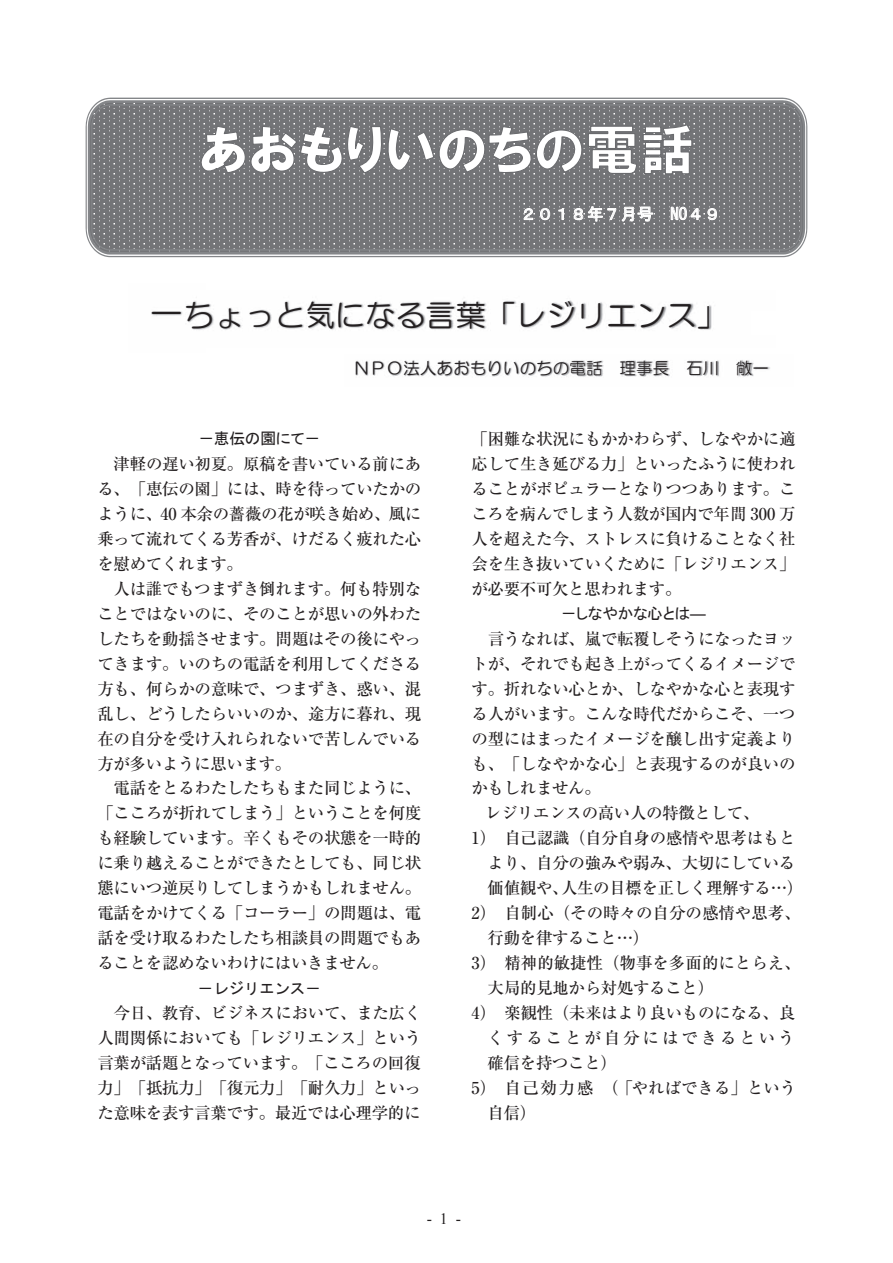
<style>
.page{position:relative;width:893px;height:1263px;background:#fff}
.page>*{position:absolute;margin:0;border:0;box-sizing:border-box;transform-origin:0 0}
.t1{font:36px "HG Maru Gothic MPRO";color:#231f20}
.t2{font:30px "HG Maru Gothic MPRO";letter-spacing:.005em;color:#231f20}
.t3{font:500 16.5px/25px "Ryumin Pr 6";letter-spacing:-.015em;color:#231f20;text-align:justify}
.t4{font:16.5px "HG Maru Gothic MPRO";letter-spacing:.01em;color:#231f20}
.t5{font:500 16.5px "Ryumin Pr 6";letter-spacing:.175em;color:#231f20}
.t6{font:16.5px "MS Gothic";letter-spacing:.015em;color:#fff}
.t7{font:15.75px "MS P Gothic";letter-spacing:-.015em;color:#231f20}
.t8{font:15.75px "MS Gothic";letter-spacing:-.02em;color:#231f20}
.t9{font:15.75px "Times New Roman";color:#231f20}
</style>
<div class="page">
<img style="left:151px;top:311px;width:31px;height:5px">
<img style="left:186px;top:300px;width:526px;height:30px">
<img style="left:355px;top:360px;width:415px;height:17px">
<svg style="left:86px;top:98px;width:721px;height:159px;background:#7e7f82"></svg>
<svg style="left:200px;top:123px;width:493px;height:52px"></svg>
<svg style="left:523px;top:207px;width:28px;height:14px"></svg>
<svg style="left:557px;top:206px;width:8px;height:15px"></svg>
<svg style="left:572px;top:205px;width:82px;height:18px"></svg>
<svg style="left:670px;top:201px;width:48px;height:24px"></svg>
<p class="t6" style="left:520px;top:206px;width:202px">２０１８年７月号 NO４９</p>
<h2 class="t2" style="left:185px;top:300px;width:544px">ちょっと気になる言葉「レジリエンス」</h2>
<p class="t4" style="left:353px;top:359px;width:417px">ＮＰＯ法人あおもりいのちの電話 理事長 石川 敞一</p>
<h1 class="t1" style="left:148px;top:295px;width:37px">－</h1>
<p class="t7" style="left:198px;top:431px;width:123px">－恵伝の園にて－</p>
<p class="t3" style="left:97px;top:450px;width:325px;text-indent:16px">津軽の遅い初夏。原稿を書いている前にある、「恵伝の園」には、時を待っていたかのように、40 本余の薔薇の花が咲き始め、風に乗って流れてくる芳香が、けだるく疲れた心を慰めてくれます。</p>
<p class="t3" style="left:97px;top:575px;width:325px;text-indent:16px">人は誰でもつまずき倒れます。何も特別なことではないのに、そのことが思いの外わたしたちを動揺させます。問題はその後にやってきます。いのちの電話を利用してくださる方も、何らかの意味で、つまずき、惑い、混乱し、どうしたらいいのか、途方に暮れ、現在の自分を受け入れられないで苦しんでいる方が多いように思います。</p>
<p class="t3" style="left:97px;top:775px;width:325px;text-indent:16px">電話をとるわたしたちもまた同じように、「こころが折れてしまう」ということを何度も経験しています。辛くもその状態を一時的に乗り越えることができたとしても、同じ状態にいつ逆戻りしてしまうかもしれません。電話をかけてくる「コーラー」の問題は、電話を受け取るわたしたち相談員の問題でもあることを認めないわけにはいきません。</p>
<p class="t8" style="left:198px;top:980px;width:125px">－レジリエンス－</p>
<p class="t3" style="left:97px;top:1000px;width:325px;text-indent:16px">今日、教育、ビジネスにおいて、また広く人間関係においても「レジリエンス」という言葉が話題となっています。「こころの回復力」「抵抗力」「復元力」「耐久力」といった意味を表す言葉です。最近では心理学的に</p>
<p class="t3" style="left:471px;top:425px;width:326px">「困難な状況にもかかわらず、しなやかに適応して生き延びる力」といったふうに使われることがポピュラーとなりつつあります。こころを病んでしまう人数が国内で年間 300 万人を超えた今、ストレスに負けることなく社会を生き抜いていくために「レジリエンス」が必要不可欠と思われます。</p>
<p class="t7" style="left:561px;top:606px;width:147px">－しなやかな心とは―</p>
<p class="t3" style="left:488px;top:625px;width:309px">言うなれば、嵐で転覆しそうになったヨッ</p>
<p class="t3" style="left:471px;top:650px;width:325px">トが、それでも起き上がってくるイメージで</p>
<p class="t3" style="left:471px;top:675px;width:325px">す。折れない心とか、しなやかな心と表現す</p>
<p class="t3" style="left:471px;top:700px;width:325px">る人がいます。こんな時代だからこそ、一つ</p>
<p class="t3" style="left:471px;top:725px;width:325px">の型にはまったイメージを醸し出す定義より</p>
<p class="t3" style="left:471px;top:750px;width:325px">も、「しなやかな心」と表現するのが良いの</p>
<p class="t3" style="left:471px;top:775px;width:131px">かもしれません。</p>
<p class="t3" style="left:485px;top:800px;width:276px">レジリエンスの高い人の特徴として、</p>
<p class="t3" style="left:471px;top:825px;width:325px">1）自己認識（自分自身の感情や思考はもと</p>
<p class="t3" style="left:488px;top:850px;width:309px">より、自分の強みや弱み、大切にしている</p>
<p class="t3" style="left:488px;top:875px;width:317px">価値観や、人生の目標を正しく理解する…）</p>
<p class="t3" style="left:471px;top:900px;width:331px">2）自制心（その時々の自分の感情や思考、</p>
<p class="t3" style="left:488px;top:925px;width:163px">行動を律すること…）</p>
<p class="t3" style="left:471px;top:950px;width:331px">3）精神的敏捷性（物事を多面的にとらえ、</p>
<p class="t3" style="left:488px;top:975px;width:228px">大局的見地から対処すること）</p>
<p class="t3" style="left:471px;top:1000px;width:325px">4）楽観性（未来はより良いものになる、良</p>
<p class="t5" style="left:488px;top:1025px;width:309px">くすることが自分にはできるという</p>
<p class="t3" style="left:488px;top:1050px;width:131px">確信を持つこと）</p>
<p class="t3" style="left:471px;top:1075px;width:326px">5）自己効力感 （「やればできる」という</p>
<p class="t3" style="left:488px;top:1100px;width:50px">自信）</p>
<p class="t9" style="left:427px;top:1208px;width:36px">-1-</p>
</div>
